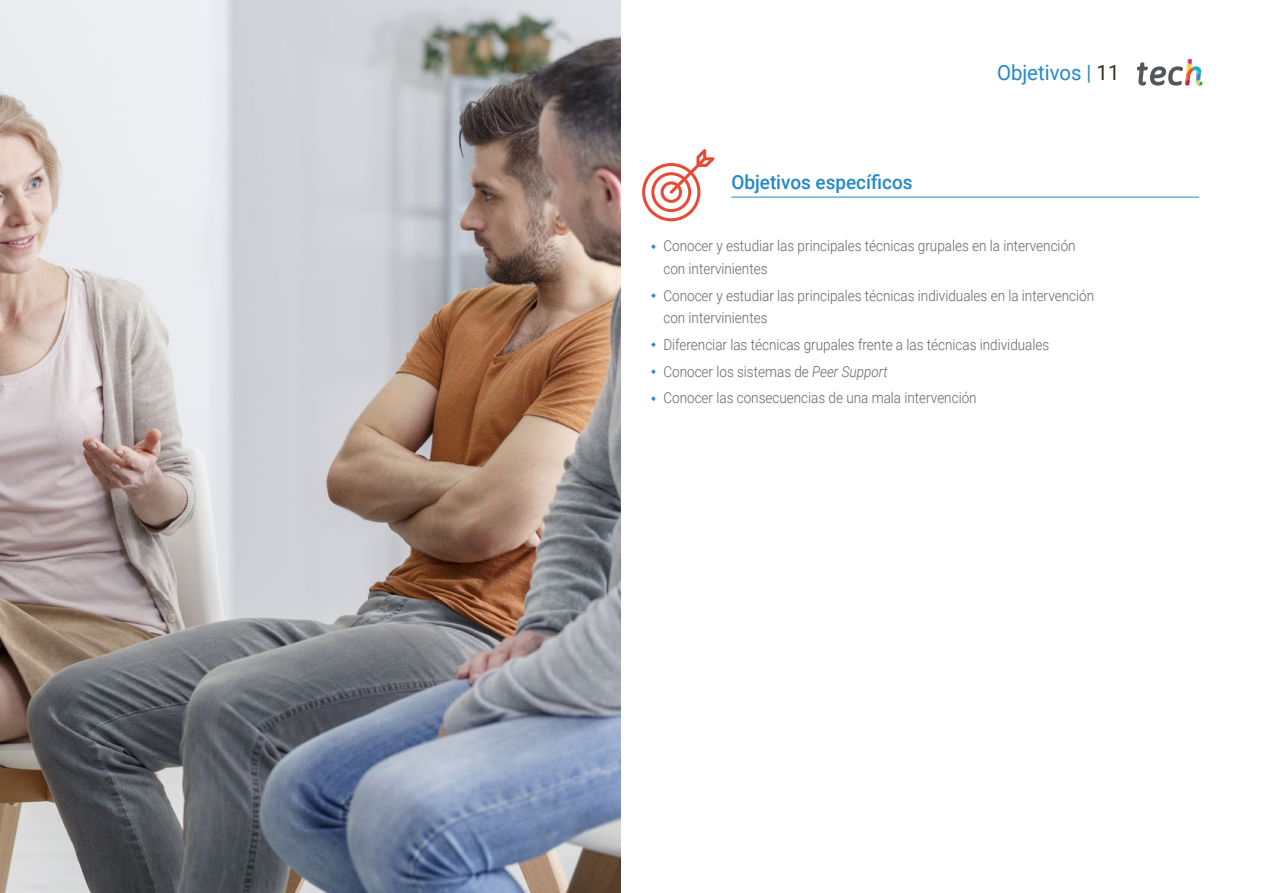
<style>
.page{position:relative;width:1263px;height:893px;background:#fff}
.page>*{position:absolute;margin:0;border:0;box-sizing:border-box;transform-origin:0 0}
.t1{font:21px "Roboto";color:#2488c9}
.t2{font:500 19.5px "Roboto";color:#2488c9}
.t3{font:300 15px/22.5px "Roboto";color:#61646a;scale:.9 1}
.s1{color:#312e20}
.s2{font-style:italic}
</style>
<div class="page">
<svg style="left:642px;top:149px;width:72px;height:72px"></svg>
<hr style="left:731px;top:197px;width:468px;height:1px;background:#2488c9">
<img style="left:0;top:0;width:621px;height:893px">
<svg style="left:1137px;top:59px;width:65px;height:27px"></svg>
<h2 class="t2" style="left:731px;top:168px;width:183px">Objetivos específicos</h2>
<h1 class="t1" style="left:997px;top:57px;width:124px">Objetivos | <span class="s1">11</span></h1>
<p class="t3" style="left:663px;top:234px;width:460px">Conocer y estudiar las principales técnicas grupales en la intervención con intervinientes</p>
<p class="t3" style="left:663px;top:283px;width:480px">Conocer y estudiar las principales técnicas individuales en la intervención con intervinientes</p>
<p class="t3" style="left:663px;top:331px;width:430px;line-height:26.7px">Diferenciar las técnicas grupales frente a las técnicas individuales<br>Conocer los sistemas de <span class="s2">Peer Support<br></span>Conocer las consecuencias de una mala intervención</p>
</div>
